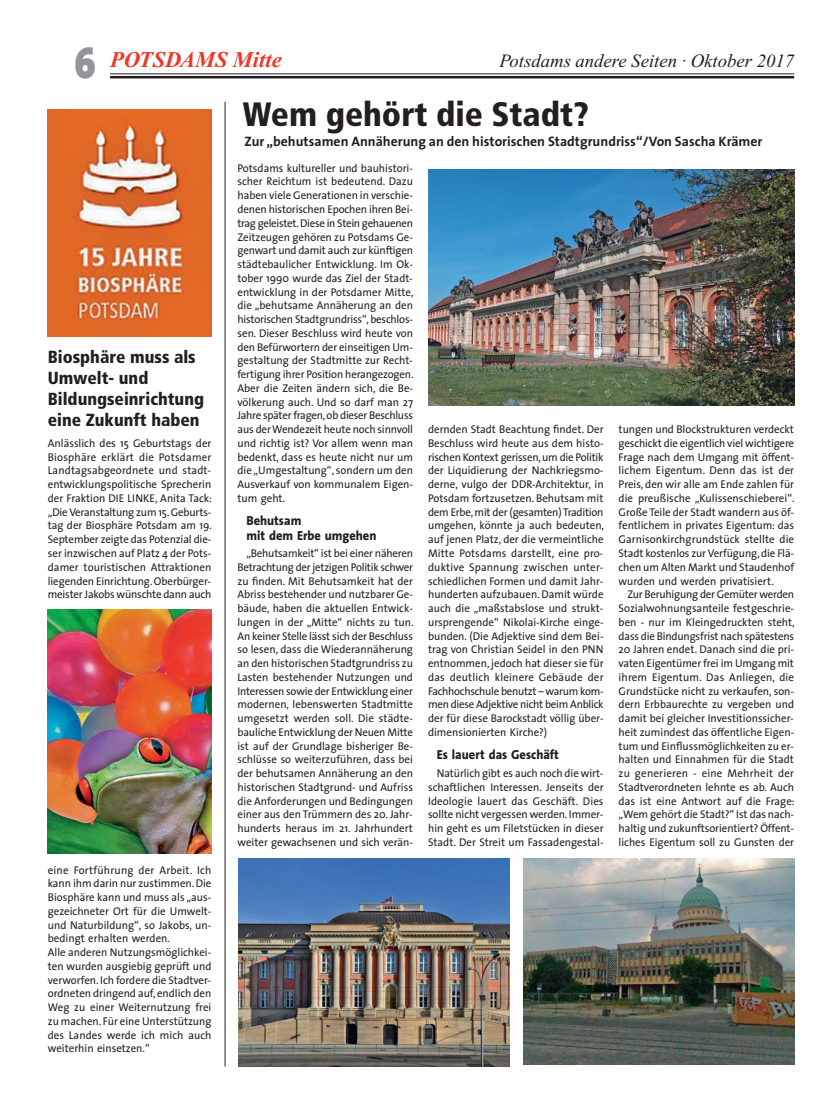
<style>
.page{position:relative;width:833px;height:1117px;background:#fff}
.page>*{position:absolute;margin:0;border:0;box-sizing:border-box;transform-origin:0 0}
.t1{font:900 condensed 33.75px "Frutiger";color:#231f20}
.t2{font:italic 700 22.5px "Times New Roman";color:#ef3829}
.t3{font:italic 18.75px "Times New Roman";color:#231f20}
.t4{font:900 condensed 17.5px/21px "Frutiger";color:#231f20}
.t5{font:700 13.75px "The Sans";color:#231f20}
.t6{font:800 13.12px/14.4px "The Sans";color:#231f20;scale:.95 1}
.t7{font:11.25px/13.8px "The Sans";color:#231f20;text-align:justify}
.s1{font-family:"The Sans Black Expert";font-weight:400;font-style:normal;font-size:45px;color:#939598}
</style>
<div class="page">
<hr style="left:110px;top:73px;width:684px;height:1px;background:#231f20">
<hr style="left:110px;top:76px;width:684px;height:2px;background:#231f20">
<hr style="left:225px;top:102px;width:1px;height:964px;background:#231f20">
<img style="left:428px;top:170px;width:366px;height:235px">
<img style="left:48px;top:110px;width:163px;height:227px">
<img style="left:523px;top:858px;width:271px;height:206px">
<img style="left:239px;top:858px;width:270px;height:208px">
<img style="left:48px;top:609px;width:163px;height:244px">
<h2 class="t2" style="left:75px;top:52px;width:208px"><span class="s1">6</span> POTSDAMS Mitte</h2>
<h3 class="t3" style="left:499px;top:54px;width:296px">Potsdams andere Seiten · Oktober 2017</h3>
<h3 class="t4" style="left:48px;top:347px;width:158px">Biosphäre muss als<br>Umwelt- und<br>Bildungseinrichtung eine Zukunft haben</h3>
<p class="t7" style="left:48px;top:437px;width:166px">Anlässlich des 15 Geburtstags der Biosphäre erklärt die Potsdamer Landtagsabgeordnete und stadt&shy;entwicklungspolitische Sprecherin der Fraktion DIE LINKE, Anita Tack: „Die Veranstaltung zum 15. Geburts&shy;tag der Biosphäre Potsdam am 19.<br>September zeigte das Potenzial die&shy;ser inzwischen auf Platz 4 der Pots&shy;damer touristischen Attraktionen liegenden Einrichtung. Oberbürger&shy;meister Jakobs wünschte dann auch</p>
<p class="t7" style="left:48px;top:863px;width:165px;text-align:left">eine Fortführung der Arbeit. Ich kann ihm darin nur zustimmen. Die<br>Biosphäre kann und muss als „aus&shy;gezeichneter Ort für die Umwelt&shy;und Naturbildung“, so Jakobs, un&shy;bedingt erhalten werden.<br>Alle anderen Nutzungsmöglichkei&shy;ten wurden ausgiebig geprüft und verworfen. Ich fordere die Stadtver&shy;ordneten dringend auf, endlich den<br>Weg zu einer Weiternutzung frei zu machen. Für eine Unterstützung des Landes werde ich mich auch weiterhin einsetzen.“</p>
<h1 class="t1" style="left:243px;top:100px;width:347px">Wem gehört die Stadt?</h1>
<p class="t5" style="left:244px;top:136px;width:519px">Zur „behutsamen Annäherung an den historischen Stadtgrundriss“/Von Sascha Krämer</p>
<p class="t7" style="left:237px;top:162px;width:178px">Potsdams kultureller und bauhistori&shy;scher Reichtum ist bedeutend. Dazu haben viele Generationen in verschie&shy;denen historischen Epochen ihren Bei&shy;trag geleistet. Diese in Stein gehauenen Zeitzeugen gehören zu Potsdams Ge&shy;genwart und damit auch zur künftigen städtebaulicher Entwicklung. Im Ok&shy;tober 1990 wurde das Ziel der Stadt&shy;entwicklung in der Potsdamer Mitte, die „behutsame Annäherung an den historischen Stadtgrundriss“, beschlos&shy;sen. Dieser Beschluss wird heute von den Befürwortern der einseitigen Um&shy;gestaltung der Stadtmitte zur Recht&shy;fertigung ihrer Position herangezogen.<br>Aber die Zeiten ändern sich, die Be&shy;völkerung auch. Und so darf man 27<br>Jahre später fragen, ob dieser Beschluss aus der Wendezeit heute noch sinnvoll und richtig ist? Vor allem wenn man bedenkt, dass es heute nicht nur um die „Umgestaltung“, sondern um den Ausverkauf von kommunalem Eigen&shy;tum geht.</p>
<p class="t6" style="left:246px;top:514px;width:138px">Behutsam<br>mit dem Erbe umgehen</p>
<p class="t7" style="left:237px;top:547px;width:177px;text-indent:9px">„Behutsamkeit“ ist bei einer näheren Betrachtung der jetzigen Politik schwer zu finden. Mit Behutsamkeit hat der Abriss bestehender und nutzbarer Ge&shy;bäude, haben die aktuellen Entwick&shy;lungen in der „Mitte“ nichts zu tun.<br>An keiner Stelle lässt sich der Beschluss so lesen, dass die Wiederannäherung an den historischen Stadtgrundriss zu Lasten bestehender Nutzungen und Interessen sowie der Entwicklung einer modernen, lebenswerten Stadtmitte umgesetzt werden soll. Die städte&shy;bauliche Entwicklung der Neuen Mitte ist auf der Grundlage bisheriger Be&shy;schlüsse so weiterzuführen, dass bei der behutsamen Annäherung an den historischen Stadtgrund- und Aufriss die Anforderungen und Bedingungen einer aus den Trümmern des 20. Jahr&shy;hunderts heraus im 21. Jahrhundert weiter gewachsenen und sich verän-</p>
<p class="t7" style="left:428px;top:423px;width:178px">dernden Stadt Beachtung findet. Der Beschluss wird heute aus dem histo&shy;rischen Kontext gerissen, um die Politik der Liquidierung der Nachkriegsmo&shy;derne, vulgo der DDR-Architektur, in Potsdam fortzusetzen. Behutsam mit dem Erbe, mit der (gesamten) Tradition umgehen, könnte ja auch bedeuten, auf jenen Platz, der die vermeintliche Mitte Potsdams darstellt, eine pro&shy;duktive Spannung zwischen unter&shy;schiedlichen Formen und damit Jahr&shy;hunderten aufzubauen. Damit würde auch die „maßstabslose und strukt&shy;ursprengende“ Nikolai-Kirche einge&shy;bunden. (Die Adjektive sind dem Bei&shy;trag von Christian Seidel in den PNN entnommen, jedoch hat dieser sie für das deutlich kleinere Gebäude der Fachhochschule benutzt – warum kom&shy;men diese Adjektive nicht beim Anblick der für diese Barockstadt völlig über&shy;dimensionierten Kirche?)</p>
<p class="t6" style="left:437px;top:747px;width:130px">Es lauert das Geschäft</p>
<p class="t7" style="left:428px;top:767px;width:177px;text-indent:9px">Natürlich gibt es auch noch die wirt&shy;schaftlichen Interessen. Jenseits der Ideologie lauert das Geschäft. Dies sollte nicht vergessen werden. Immer&shy;hin geht es um Filetstücken in dieser Stadt. Der Streit um Fassadengestal-</p>
<p class="t7" style="left:618px;top:423px;width:177px">tungen und Blockstrukturen verdeckt geschickt die eigentlich viel wichtigere Frage nach dem Umgang mit öffent&shy;lichem Eigentum. Denn das ist der Preis, den wir alle am Ende zahlen für die preußische „Kulissenschieberei“.<br>Große Teile der Stadt wandern aus öf&shy;fentlichem in privates Eigentum: das Garnisonkirchgrundstück stellte die Stadt kostenlos zur Verfügung, die Flä&shy;chen um Alten Markt und Staudenhof wurden und werden privatisiert.</p>
<p class="t7" style="left:618px;top:588px;width:178px;text-indent:9px">Zur Beruhigung der Gemüter werden Sozialwohnungsanteile festgeschrie&shy;ben - nur im Kleingedruckten steht, dass die Bindungsfrist nach spätestens 20 Jahren endet. Danach sind die pri&shy;vaten Eigentümer frei im Umgang mit ihrem Eigentum. Das Anliegen, die Grundstücke nicht zu verkaufen, son&shy;dern Erbbaurechte zu vergeben und damit bei gleicher Investitionssicher&shy;heit zumindest das öffentliche Eigen&shy;tum und Einflussmöglichkeiten zu er&shy;halten und Einnahmen für die Stadt zu generieren - eine Mehrheit der Stadtverordneten lehnte es ab. Auch das ist eine Antwort auf die Frage: „Wem gehört die Stadt?“ Ist das nach&shy;haltig und zukunftsorientiert? Öffent&shy;liches Eigentum soll zu Gunsten der</p>
</div>
